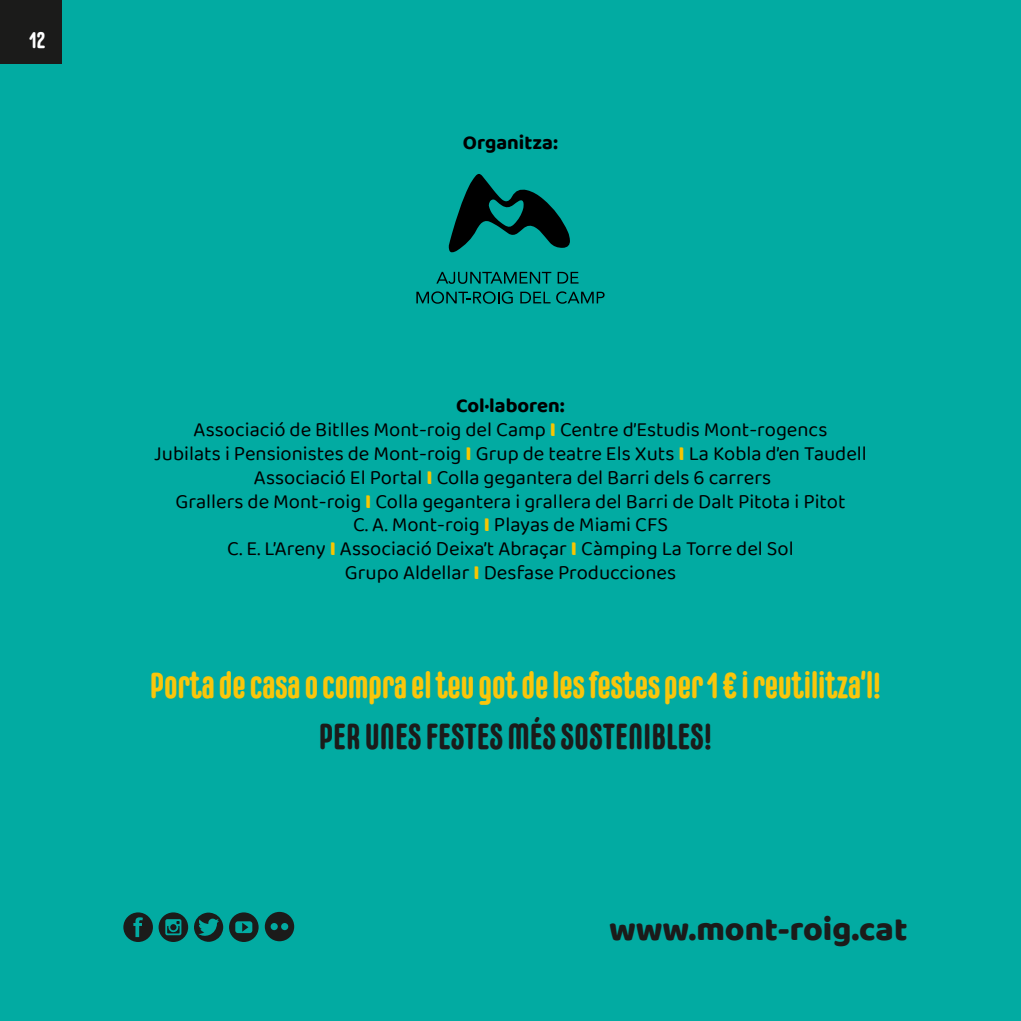
<style>
.page{position:relative;width:1021px;height:1021px;background:#fff}
.page>*{position:absolute;margin:0;border:0;box-sizing:border-box;transform-origin:0 0}
.t1{font:700 36px "Carl Marx";color:#fac60b}
.t2{font:700 36px "Carl Marx";color:#1b1b1a}
.t3{font:800 33.75px "Baloo 2";color:#1b1b1a}
.t4{font:700 22.5px "Carl Marx";color:#fff}
.t5{font:20.25px/23.8px "Baloo 2";color:#000;text-align:center}
.t6{font:700 20.25px "Baloo 2";color:#000}
.s1{font-weight:700}
.s2{font-weight:800;color:#f8c600}
</style>
<div class="page">
<div style="left:0;top:0;width:1020px;height:1020px;background:#02aba2"></div>
<svg style="left:448px;top:174px;width:122px;height:79px"></svg>
<svg style="left:436px;top:272px;width:115px;height:12px"></svg>
<svg style="left:557px;top:272px;width:21px;height:11px"></svg>
<svg style="left:416px;top:291px;width:97px;height:13px"></svg>
<svg style="left:520px;top:292px;width:30px;height:11px"></svg>
<svg style="left:556px;top:291px;width:48px;height:13px"></svg>
<svg style="left:229px;top:912px;width:29px;height:30px"></svg>
<svg style="left:159px;top:912px;width:29px;height:30px"></svg>
<svg style="left:123px;top:912px;width:30px;height:30px"></svg>
<svg style="left:194px;top:912px;width:29px;height:29px"></svg>
<svg style="left:265px;top:911px;width:29px;height:30px"></svg>
<div style="left:0;top:0;width:62px;height:64px;background:#1b1b1a"></div>
<p class="t4" style="left:29px;top:27px;width:17px">12</p>
<p class="t6" style="left:463px;top:130px;width:97px">Organitza:</p>
<p class="t5" style="left:154px;top:395px;width:714px"><span class="s1">Col·laboren:<br></span>Associació de Bitlles Mont-roig del Camp <span class="s2">I</span> Centre d’Estudis Mont-rogencs<br>Jubilats i Pensionistes de Mont-roig <span class="s2">I</span> Grup de teatre Els Xuts <span class="s2">I</span> La Kobla d’en Taudell Associació El Portal <span class="s2">I</span> Colla gegantera del Barri dels 6 carrers<br>Grallers de Mont-roig <span class="s2">I</span> Colla gegantera i grallera del Barri de Dalt Pitota i Pitot<br>C. A. Mont-roig <span class="s2">I</span> Playas de Miami CFS<br>C. E. L’Areny <span class="s2">I</span> Associació Deixa’t Abraçar <span class="s2">I</span> Càmping La Torre del Sol<br>Grupo Aldellar <span class="s2">I</span> Desfase Producciones</p>
<h1 class="t1" style="left:150px;top:664px;width:732px">Porta de casa o compra el teu got de les festes per 1 € i reutilitza’l!</h1>
<h1 class="t2" style="left:319px;top:715px;width:394px">PER UNES FESTES MÉS SOSTENIBLES!</h1>
<h2 class="t3" style="left:609px;top:908px;width:300px">www.mont-roig.cat</h2>
</div>
